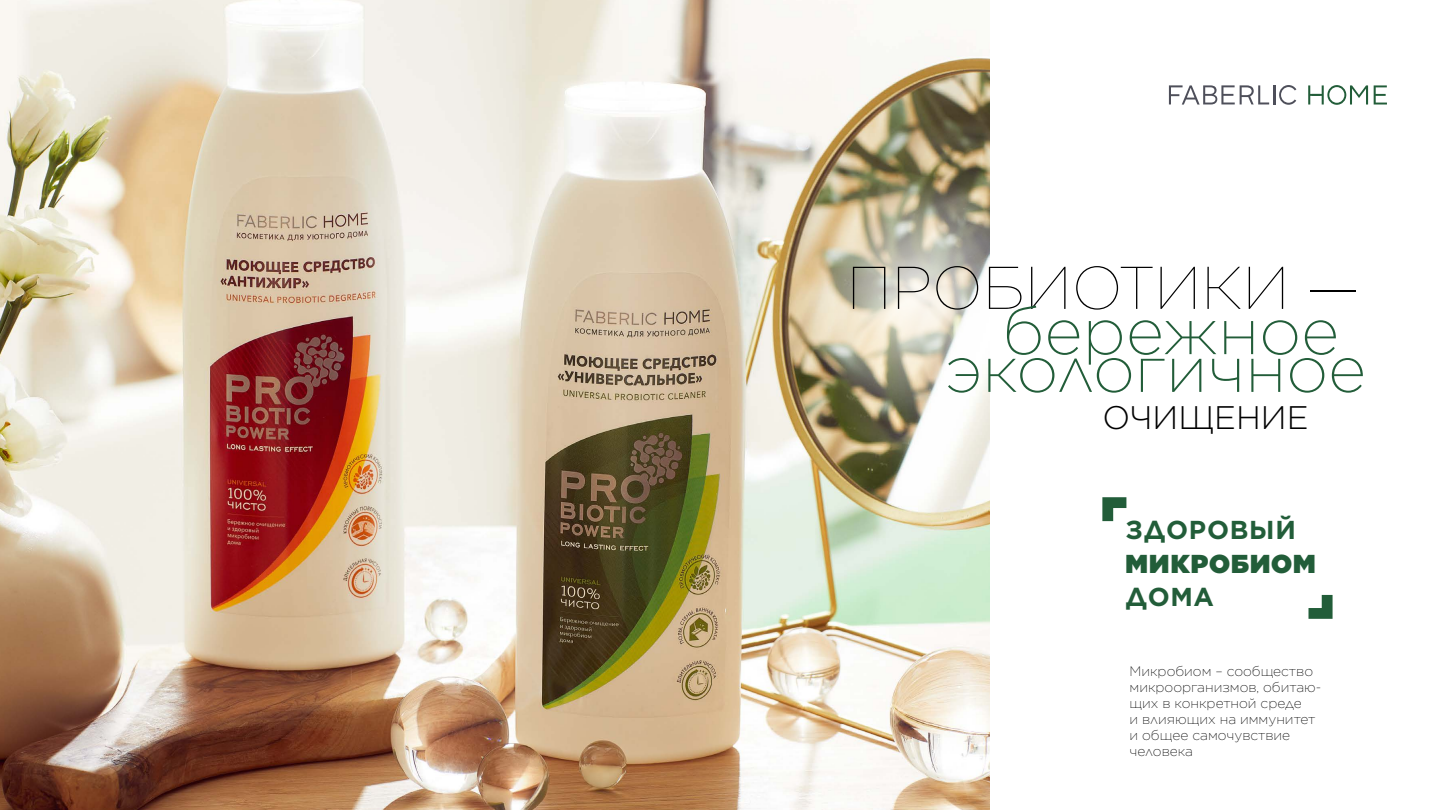
<style>
.page{position:relative;width:1441px;height:810px;background:#fff}
.page>*{position:absolute;margin:0;border:0;box-sizing:border-box;transform-origin:0 0}
.t1{font:200 65.7px "Gotham";color:#225d39}
.t2{font:100 60.15px "Gotham";color:#000}
.t3{font:300 32.7px "Gotham";color:#000}
.t4{font:700 25.95px "Gotham";letter-spacing:.025em;color:#225d39}
.t5{font:900 25.95px "Gotham";letter-spacing:.04em;color:#225d39}
.t6{font:200 13.8px/16px "Gotham";color:#000}
</style>
<div class="page">
<img style="left:0;top:0;width:989px;height:810px">
<img style="left:792px;top:170px;width:250px;height:249px;border-radius:50%">
<svg style="left:1102px;top:497px;width:25px;height:25px"></svg>
<svg style="left:1308px;top:594px;width:25px;height:25px"></svg>
<svg style="left:1168px;top:85px;width:129px;height:20px"></svg>
<svg style="left:1308px;top:85px;width:79px;height:20px"></svg>
<h2 class="t2" style="left:846px;top:251px;width:515px">ПРОБИОТИКИ —</h2>
<h1 class="t1" style="left:1002px;top:290px;width:338px">бережное</h1>
<h1 class="t1" style="left:945px;top:328px;width:422px">экологичное</h1>
<h3 class="t3" style="left:1102px;top:397px;width:208px">ОЧИЩЕНИЕ</h3>
<h3 class="t4" style="left:1125px;top:513px;width:172px">ЗДОРОВЫЙ</h3>
<h3 class="t5" style="left:1125px;top:545px;width:191px">МИКРОБИОМ</h3>
<h3 class="t4" style="left:1125px;top:580px;width:90px">ДОМА</h3>
<p class="t6" style="left:1129px;top:662px;width:193px">Микробиом – сообщество микроорганизмов, обитаю&shy;щих в конкретной среде<br>и влияющих на иммунитет и общее самочувствие человека</p>
</div>
